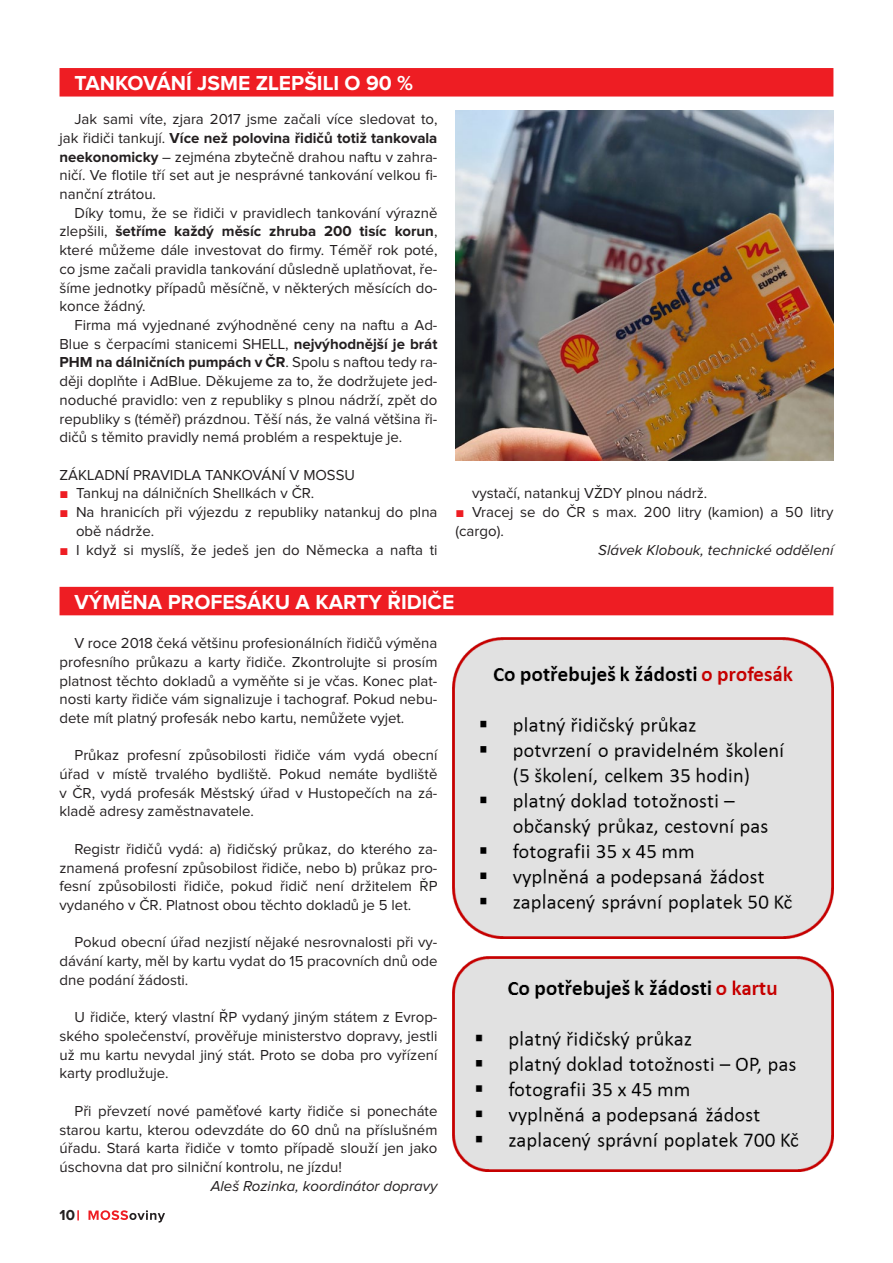
<style>
.page{position:relative;width:893px;height:1263px;background:#fff}
.page>*{position:absolute;margin:0;border:0;box-sizing:border-box;transform-origin:0 0}
.mezititulky{font:700 21px "Proxima Nova";color:#fff}
.zakladni-text{font:15px/18.8px "Proxima Nova";color:#231f20;text-align:justify}
.zakladni-text-2{font:italic 15px "Proxima Nova";color:#231f20}
.t1{font:700 15px "Proxima Nova";color:#231f20}
.s1{font-weight:700}
.s2{font-family:"Times New Roman";color:#ee1d23}
</style>
<div class="page">
<svg style="left:88px;top:1210px;width:77px;height:12px"></svg>
<svg style="left:77px;top:1210px;width:2px;height:10px"></svg>
<div style="left:60px;top:68px;width:773px;height:29px;background:#ee1d23"></div>
<div style="left:60px;top:587px;width:773px;height:28px;background:#ee1d23"></div>
<img style="left:455px;top:111px;width:378px;height:350px">
<img style="left:453px;top:638px;width:380px;height:300px">
<img style="left:453px;top:956px;width:380px;height:216px">
<p class="mezititulky" style="left:75px;top:74px;width:340px">TANKOVÁNÍ JSME ZLEPŠILI O 90 %</p>
<p class="zakladni-text" style="left:60px;top:110px;width:379px;text-indent:15px">Jak sami víte, zjara 2017 jsme začali více sledovat to, jak řidiči tankují. <span class="s1">Více než polovina řidičů totiž tankovala neekonomicky</span> – zejména zbytečně drahou naftu v zahra&shy;ničí. Ve flotile tří set aut je nesprávné tankování velkou fi&shy;nanční ztrátou.</p>
<p class="zakladni-text" style="left:60px;top:204px;width:379px;text-indent:15px">Díky tomu, že se řidiči v pravidlech tankování výrazně zlepšili, <span class="s1">šetříme každý měsíc zhruba 200 tisíc korun</span>, které můžeme dále investovat do firmy. Téměř rok poté, co jsme začali pravidla tankování důsledně uplatňovat, ře&shy;šíme jednotky případů měsíčně, v některých měsících do&shy;konce žádný.</p>
<p class="zakladni-text" style="left:60px;top:316px;width:379px;text-indent:15px">Firma má vyjednané zvýhodněné ceny na naftu a Ad-Blue s čerpacími stanicemi SHELL, <span class="s1">nejvýhodnější je brát PHM na dálničních pumpách v ČR</span>. Spolu s naftou tedy ra&shy;ději doplňte i AdBlue. Děkujeme za to, že dodržujete jed&shy;noduché pravidlo: ven z republiky s plnou nádrží, zpět do republiky s (téměř) prázdnou. Těší nás, že valná většina ři&shy;dičů s těmito pravidly nemá problém a respektuje je.</p>
<p class="zakladni-text" style="left:60px;top:466px;width:297px">ZÁKLADNÍ PRAVIDLA TANKOVÁNÍ V MOSSU</p>
<p class="zakladni-text" style="left:60px;top:485px;width:256px"><span class="s2">■</span> Tankuj na dálničních Shellkách v ČR.</p>
<p class="zakladni-text" style="left:76px;top:503px;width:363px;text-indent:-16px"><span class="s2">■</span> Na hranicích při výjezdu z republiky natankuj do plna obě nádrže.</p>
<p class="zakladni-text" style="left:60px;top:541px;width:379px"><span class="s2">■</span> I když si myslíš, že jedeš jen do Německa a nafta ti</p>
<p class="zakladni-text" style="left:472px;top:485px;width:237px">vystačí, natankuj VŽDY plnou nádrž.</p>
<p class="zakladni-text" style="left:455px;top:503px;width:379px"><span class="s2">■</span> Vracej se do ČR s max. 200 litry (kamion) a 50 litry (cargo).</p>
<p class="zakladni-text-2" style="left:598px;top:543px;width:237px">Slávek Klobouk, technické oddělení</p>
<p class="mezititulky" style="left:75px;top:592px;width:381px">VÝMĚNA PROFESÁKU A KARTY ŘIDIČE</p>
<p class="zakladni-text" style="left:60px;top:634px;width:379px;text-indent:15px">V roce 2018 čeká většinu profesionálních řidičů výměna profesního průkazu a karty řidiče. Zkontrolujte si prosím platnost těchto dokladů a vyměňte si je včas. Konec plat&shy;nosti karty řidiče vám signalizuje i tachograf. Pokud nebu&shy;dete mít platný profesák nebo kartu, nemůžete vyjet.</p>
<p class="zakladni-text" style="left:60px;top:747px;width:379px;text-indent:15px">Průkaz profesní způsobilosti řidiče vám vydá obecní úřad v místě trvalého bydliště. Pokud nemáte bydliště v ČR, vydá profesák Městský úřad v Hustopečích na zá&shy;kladě adresy zaměstnavatele.</p>
<p class="zakladni-text" style="left:60px;top:840px;width:379px;text-indent:15px">Registr řidičů vydá: a) řidičský průkaz, do kterého za&shy;znamená profesní způsobilost řidiče, nebo b) průkaz pro&shy;fesní způsobilosti řidiče, pokud řidič není držitelem ŘP vydaného v ČR. Platnost obou těchto dokladů je 5 let.</p>
<p class="zakladni-text" style="left:60px;top:934px;width:379px;text-indent:15px">Pokud obecní úřad nezjistí nějaké nesrovnalosti při vy&shy;dávání karty, měl by kartu vydat do 15 pracovních dnů ode dne podání žádosti.</p>
<p class="zakladni-text" style="left:60px;top:1008px;width:379px;text-indent:15px">U řidiče, který vlastní ŘP vydaný jiným státem z Evrop&shy;ského společenství, prověřuje ministerstvo dopravy, jestli už mu kartu nevydal jiný stát. Proto se doba pro vyřízení karty prodlužuje.</p>
<p class="zakladni-text" style="left:60px;top:1102px;width:379px;text-indent:15px">Při převzetí nové paměťové karty řidiče si ponecháte starou kartu, kterou odevzdáte do 60 dnů na příslušném úřadu. Stará karta řidiče v tomto případě slouží jen jako úschovna dat pro silniční kontrolu, ne jízdu!</p>
<p class="zakladni-text-2" style="left:211px;top:1179px;width:228px">Aleš Rozinka, koordinátor dopravy</p>
<p class="t1" style="left:60px;top:1208px;width:17px">10</p>
</div>
